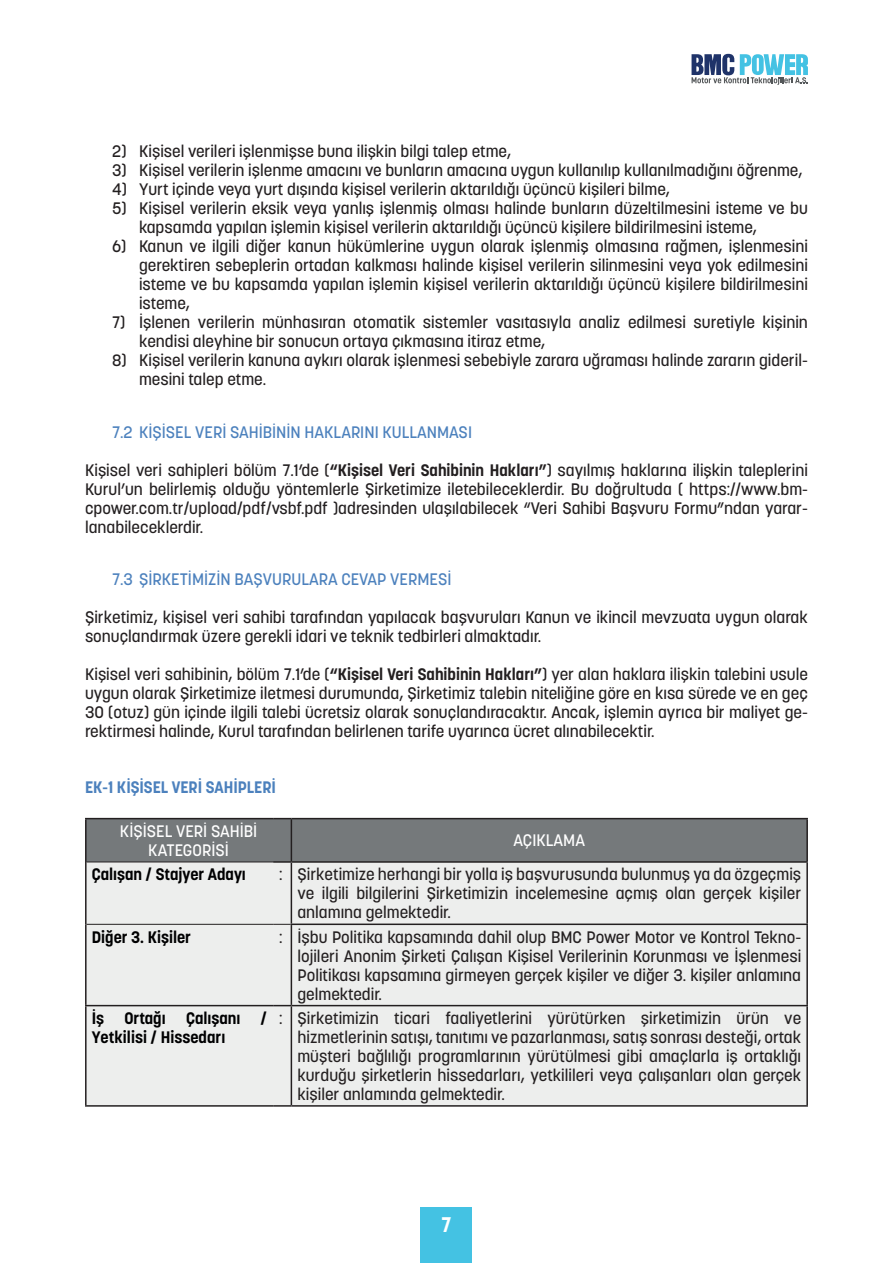
<style>
.page{position:relative;width:893px;height:1263px;background:#fff}
.page>*{position:absolute;margin:0;border:0;box-sizing:border-box;transform-origin:0 0}
.t1{font:700 21px "Korolev";color:#fff}
.t2{font:500 16.5px/18.9px "Korolev";color:#231f20;text-align:justify}
.t3{font:500 16.5px "Korolev";color:#4c81bd}
.t4{font:700 16.5px/18.9px "Korolev";color:#000001}
.t5{font:500 16.5px/18.9px "Korolev";color:#fff;text-align:center}
.t6{font:700 16.5px "Korolev";color:#4c81bd}
.s1{font-weight:700}
</style>
<div class="page">
<svg style="left:691px;top:54px;width:117px;height:31px"></svg>
<div style="left:421px;top:1207px;width:51px;height:56px;background:#44c2e3"></div>
<div style="left:87px;top:863px;width:719px;height:242px;background:#edeeed"></div>
<hr style="left:85px;top:818px;width:188px;height:1px;background:#231f20">
<hr style="left:85px;top:819px;width:2px;height:43px;background:#231f20">
<hr style="left:291px;top:818px;width:517px;height:1px;background:#231f20">
<hr style="left:806px;top:819px;width:2px;height:42px;background:#231f20">
<hr style="left:85px;top:862px;width:2px;height:62px;background:#231f20">
<div style="left:86px;top:818px;width:721px;height:45px;background:#75797b"></div>
<hr style="left:291px;top:861px;width:517px;height:2px;background:#231f20">
<hr style="left:291px;top:863px;width:1px;height:60px;background:#231f20">
<hr style="left:806px;top:863px;width:2px;height:60px;background:#231f20">
<hr style="left:85px;top:924px;width:2px;height:81px;background:#231f20">
<hr style="left:291px;top:923px;width:517px;height:2px;background:#231f20">
<hr style="left:291px;top:925px;width:1px;height:80px;background:#231f20">
<hr style="left:806px;top:925px;width:2px;height:80px;background:#231f20">
<hr style="left:85px;top:1005px;width:188px;height:1px;background:#231f20">
<hr style="left:85px;top:1006px;width:2px;height:99px;background:#231f20">
<svg style="left:273px;top:1005px;width:18px;height:1px"></svg>
<hr style="left:291px;top:1005px;width:517px;height:1px;background:#231f20">
<hr style="left:291px;top:1006px;width:1px;height:99px;background:#231f20">
<hr style="left:806px;top:1006px;width:2px;height:99px;background:#231f20">
<hr style="left:85px;top:1105px;width:188px;height:2px;background:#231f20">
<svg style="left:273px;top:1105px;width:18px;height:2px"></svg>
<hr style="left:291px;top:1105px;width:517px;height:2px;background:#231f20">
<hr style="left:87px;top:861px;width:186px;height:1px;background:#231f20">
<hr style="left:87px;top:924px;width:186px;height:1px;background:#231f20">
<svg style="left:273px;top:924px;width:18px;height:1px"></svg>
<p class="t2" style="left:112px;top:142px;width:401px">2) Kişisel verileri işlenmişse buna ilişkin bilgi talep etme,</p>
<p class="t2" style="left:112px;top:161px;width:692px">3) Kişisel verilerin işlenme amacını ve bunların amacına uygun kullanılıp kullanılmadığını öğrenme,</p>
<p class="t2" style="left:112px;top:180px;width:559px">4) Yurt içinde veya yurt dışında kişisel verilerin aktarıldığı üçüncü kişileri bilme,</p>
<p class="t2" style="left:139px;top:199px;width:670px;text-indent:-27px">5) Kişisel verilerin eksik veya yanlış işlenmiş olması halinde bunların düzeltilmesini isteme ve bu kapsamda yapılan işlemin kişisel verilerin aktarıldığı üçüncü kişilere bildirilmesini isteme,</p>
<p class="t2" style="left:139px;top:236px;width:670px;text-indent:-27px">6) Kanun ve ilgili diğer kanun hükümlerine uygun olarak işlenmiş olmasına rağmen, işlenmesini gerektiren sebeplerin ortadan kalkması halinde kişisel verilerin silinmesini veya yok edilmesini isteme ve bu kapsamda yapılan işlemin kişisel verilerin aktarıldığı üçüncü kişilere bildirilmesini isteme,</p>
<p class="t2" style="left:139px;top:312px;width:670px;text-indent:-27px">7) İşlenen verilerin münhasıran otomatik sistemler vasıtasıyla analiz edilmesi suretiyle kişinin kendisi aleyhine bir sonucun ortaya çıkmasına itiraz etme,</p>
<p class="t2" style="left:139px;top:350px;width:670px;text-indent:-27px">8) Kişisel verilerin kanuna aykırı olarak işlenmesi sebebiyle zarara uğraması halinde zararın gideril&shy;mesini talep etme.</p>
<p class="t3" style="left:112px;top:421px;width:362px">7.2 KİŞİSEL VERİ SAHİBİNİN HAKLARINI KULLANMASI</p>
<p class="t2" style="left:85px;top:460px;width:724px">Kişisel veri sahipleri bölüm 7.1’de (<span class="s1">“Kişisel Veri Sahibinin Hakları”</span>) sayılmış haklarına ilişkin taleplerini Kurul’un belirlemiş olduğu yöntemlerle Şirketimize iletebileceklerdir. Bu doğrultuda ( https://www.bm&shy;cpower.com.tr/upload/pdf/vsbf.pdf )adresinden ulaşılabilecek “Veri Sahibi Başvuru Formu”ndan yarar&shy;lanabileceklerdir.</p>
<p class="t3" style="left:112px;top:569px;width:341px">7.3 ŞİRKETİMİZİN BAŞVURULARA CEVAP VERMESİ</p>
<p class="t2" style="left:85px;top:608px;width:724px">Şirketimiz, kişisel veri sahibi tarafından yapılacak başvuruları Kanun ve ikincil mevzuata uygun olarak sonuçlandırmak üzere gerekli idari ve teknik tedbirleri almaktadır.</p>
<p class="t2" style="left:85px;top:665px;width:724px">Kişisel veri sahibinin, bölüm 7.1’de (<span class="s1">“Kişisel Veri Sahibinin Hakları”</span>) yer alan haklara ilişkin talebini usule uygun olarak Şirketimize iletmesi durumunda, Şirketimiz talebin niteliğine göre en kısa sürede ve en geç 30 (otuz) gün içinde ilgili talebi ücretsiz olarak sonuçlandıracaktır. Ancak, işlemin ayrıca bir maliyet ge&shy;rektirmesi halinde, Kurul tarafından belirlenen tarife uyarınca ücret alınabilecektir.</p>
<p class="t6" style="left:85px;top:777px;width:192px">EK-1 KİŞİSEL VERİ SAHİPLERİ</p>
<p class="t5" style="left:120px;top:822px;width:139px">KİŞİSEL VERİ SAHİBİ<br>KATEGORİSİ</p>
<p class="t5" style="left:514px;top:831px;width:73px">AÇIKLAMA</p>
<p class="t4" style="left:92px;top:865px;width:156px">Çalışan / Stajyer Adayı</p>
<p class="t2" style="left:297px;top:865px;width:505px;text-indent:-18px">: Şirketimize herhangi bir yolla iş başvurusunda bulunmuş ya da özgeçmiş ve ilgili bilgilerini Şirketimizin incelemesine açmış olan gerçek kişiler anlamına gelmektedir.</p>
<p class="t4" style="left:92px;top:927px;width:101px">Diğer 3. Kişiler</p>
<p class="t2" style="left:297px;top:927px;width:505px;text-indent:-18px">: İşbu Politika kapsamında dahil olup BMC Power Motor ve Kontrol Tekno&shy;lojileri Anonim Şirketi Çalışan Kişisel Verilerinin Korunması ve İşlenmesi Politikası kapsamına girmeyen gerçek kişiler ve diğer 3. kişiler anlamına gelmektedir.</p>
<p class="t4" style="left:92px;top:1009px;width:177px">İş Ortağı Çalışanı /<br>Yetkilisi / Hissedarı</p>
<p class="t2" style="left:297px;top:1009px;width:505px;text-indent:-18px">: Şirketimizin ticari faaliyetlerini yürütürken şirketimizin ürün ve hizmetlerinin satışı, tanıtımı ve pazarlanması, satış sonrası desteği, ortak müşteri bağlılığı programlarının yürütülmesi gibi amaçlarla iş ortaklığı kurduğu şirketlerin hissedarları, yetkilileri veya çalışanları olan gerçek kişiler anlamında gelmektedir.</p>
<p class="t1" style="left:442px;top:1212px;width:11px">7</p>
</div>
